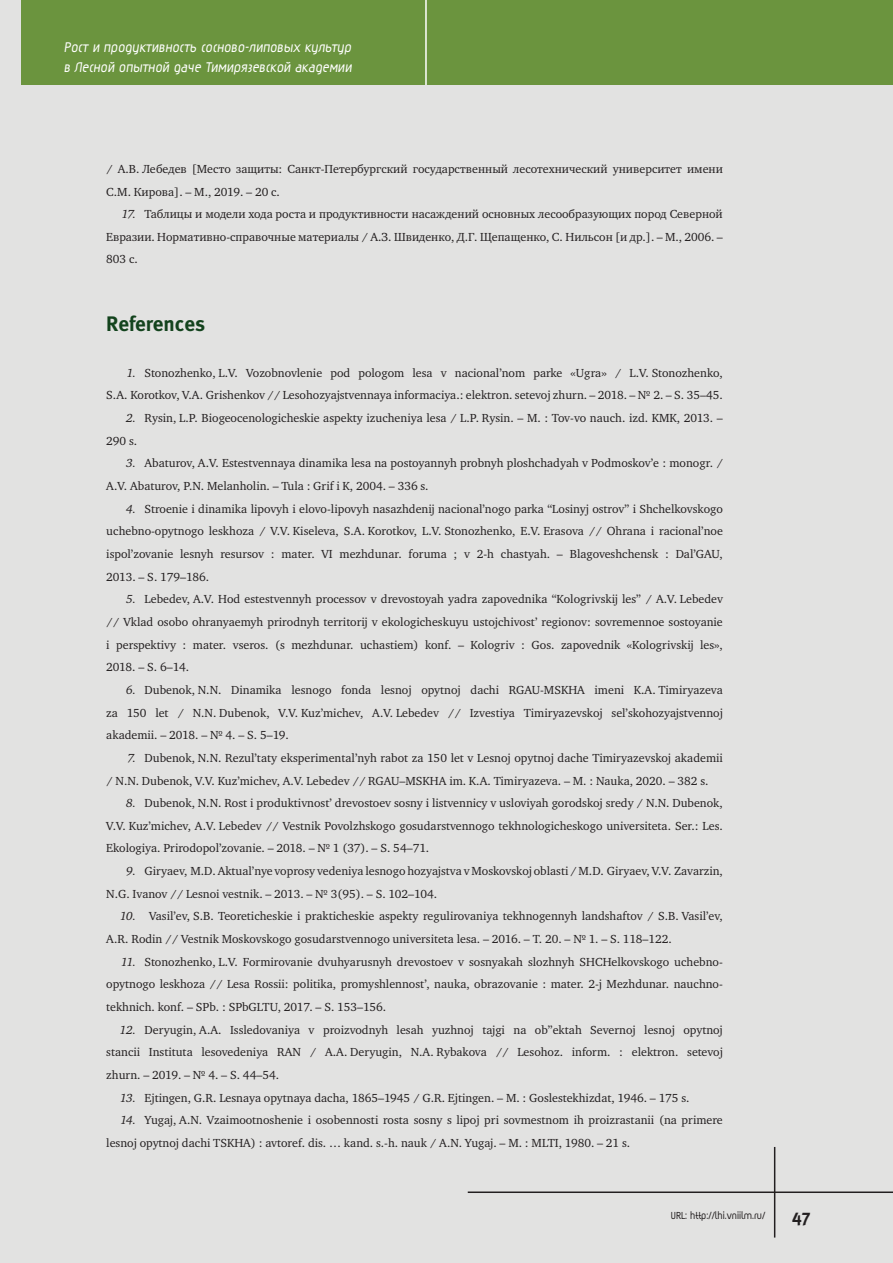
<style>
.page{position:relative;width:893px;height:1263px;background:#e2e2e1}
.page>*{position:absolute;margin:0;border:0;box-sizing:border-box;transform-origin:0 0}
.Zag_2{font:21px "Meta Bold LFC";color:#13431d}
.t1{font:18px "Meta Bold C";color:#231f20}
.t2{font:700 16.5px/19.8px "Magic C";color:#fff}
.t3{font:12px/22.6px "Charter C";color:#231f20}
.t4{font:700 12px "Magic C";color:#231f20}
.s1{font-style:italic}
</style>
<div class="page">
<div style="left:21px;top:0;width:872px;height:85px;background:#6b943e"></div>
<hr style="left:425px;top:0;width:2px;height:85px;background:#fff">
<hr style="left:468px;top:1191px;width:425px;height:2px;background:#231f20">
<hr style="left:774px;top:1147px;width:1px;height:90px;background:#231f20">
<h3 class="t2" style="left:64px;top:39px;width:292px">Рост и продуктивность сосново-липовых культур в Лесной опытной даче Тимирязевской академии</h3>
<p class="t3" style="left:106px;top:158px;width:618px">/ А.В. Лебедев [Место защиты: Санкт-Петербургский государственный лесотехнический университет имени<br>С.М. Кирова]. – М., 2019. – 20 с.</p>
<p class="t3" style="left:106px;top:203px;width:618px;text-align:justify;text-indent:15px"><span class="s1">17.</span> Таблицы и модели хода роста и продуктивности насаждений основных лесообразующих пород Северной Евразии. Нормативно-справочные материалы / А.З. Швиденко, Д.Г. Щепащенко, С. Нильсон [и др.]. – М., 2006. – 803 с.</p>
<p class="Zag_2" style="left:106px;top:312px;width:100px">Referenсеs</p>
<p class="t3" style="left:106px;top:361px;width:618px;text-align:right"><span class="s1">1.</span> Stonozhenko, L.V. Vozobnovlenie pod pologom lesa v nacional’nom parke «Ugra» / L.V. Stonozhenko,<br>S.A. Korotkov, V.A. Grishenkov // Lesohozyajstvennaya informaciya.: elektron. setevoj zhurn. – 2018. – № 2. – S. 35–45.</p>
<p class="t3" style="left:106px;top:407px;width:618px;text-indent:20px"><span class="s1">2.</span> Rysin, L.P. Biogeocenologicheskie aspekty izucheniya lesa / L.P. Rysin. – M. : Tov-vo nauch. izd. KMK, 2013. –<br>290 s.</p>
<p class="t3" style="left:106px;top:452px;width:618px;text-indent:20px"><span class="s1">3.</span> Abaturov, A.V. Estestvennaya dinamika lesa na postoyannyh probnyh ploshchadyah v Podmoskov’e : monogr. /<br>A.V. Abaturov, P.N. Melanholin. – Tula : Grif i K, 2004. – 336 s.</p>
<p class="t3" style="left:106px;top:497px;width:618px;text-align:justify;text-indent:20px"><span class="s1">4.</span> Stroenie i dinamika lipovyh i elovo-lipovyh nasazhdenij nacional’nogo parka “Losinyj ostrov” i Shchelkovskogo uchebno-opytnogo leskhoza / V.V. Kiseleva, S.A. Korotkov, L.V. Stonozhenko, E.V. Erasova // Ohrana i racional’noe ispol’zovanie lesnyh resursov : mater. VI mezhdunar. foruma ; v 2-h chastyah. – Blagoveshchensk : Dal’GAU, 2013. – S. 179–186.</p>
<p class="t3" style="left:106px;top:588px;width:618px;text-align:justify;text-indent:20px"><span class="s1">5.</span> Lebedev, A.V. Hod estestvennyh processov v drevostoyah yadra zapovednika “Kologrivskij les” / A.V. Lebedev // Vklad osobo ohranyaemyh prirodnyh territorij v ekologicheskuyu ustojchivost’ regionov: sovremennoe sostoyanie i perspektivy : mater. vseros. (s mezhdunar. uchastiem) konf. – Kologriv : Gos. zapovednik «Kologrivskij les», 2018. – S. 6–14.</p>
<p class="t3" style="left:106px;top:679px;width:618px;text-align:justify;text-indent:20px"><span class="s1">6.</span> Dubenok, N.N. Dinamika lesnogo fonda lesnoj opytnoj dachi RGAU-MSKHA imeni K.A. Timiryazeva za 150 let / N.N. Dubenok, V.V. Kuz’michev, A.V. Lebedev // Izvestiya Timiryazevskoj sel’skohozyajstvennoj akademii. – 2018. – № 4. – S. 5–19.</p>
<p class="t3" style="left:106px;top:746px;width:618px;text-indent:21px"><span class="s1">7.</span> Dubenok, N.N. Rezul’taty eksperimental’nyh rabot za 150 let v Lesnoj opytnoj dachе Timiryazevskoj akademii / N.N. Dubenok, V.V. Kuz’michev, A.V. Lebedev // RGAU–MSKHA im. K.A. Timiryazeva. – M. : Nauka, 2020. – 382 s.</p>
<p class="t3" style="left:106px;top:792px;width:618px;text-align:justify;text-indent:20px"><span class="s1">8.</span> Dubenok, N.N. Rost i produktivnost’ drevostoev sosny i listvennicy v usloviyah gorodskoj sredy / N.N. Dubenok, V.V. Kuz’michev, A.V. Lebedev // Vestnik Povolzhskogo gosudarstvennogo tekhnologicheskogo universiteta. Ser.: Les.<br>Ekologiya. Prirodopol’zovanie. – 2018. – № 1 (37). – S. 54–71.</p>
<p class="t3" style="left:106px;top:860px;width:618px;text-indent:20px"><span class="s1">9.</span> Giryaev, M.D.Aktual’nye voprosy vedeniya lesnogo hozyajstva v Moskovskoj oblasti / M.D. Giryaev,V.V. Zavarzin,<br>N.G. Ivanov // Lesnoi vestnik. – 2013. – № 3(95). – S. 102–104.</p>
<p class="t3" style="left:106px;top:905px;width:618px;text-indent:14px"><span class="s1">10.</span> Vasil’ev, S.B. Teoreticheskie i prakticheskie aspekty regulirovaniya tekhnogennyh landshaftov / S.B. Vasil’ev,<br>A.R. Rodin // Vestnik Moskovskogo gosudarstvennogo universiteta lesa. – 2016. – T. 20. – № 1. – S. 118–122.</p>
<p class="t3" style="left:106px;top:950px;width:618px;text-align:justify;text-indent:15px"><span class="s1">11.</span> Stonozhenko, L.V. Formirovanie dvuhyarusnyh drevostoev v sosnyakah slozhnyh SHCHelkovskogo uchebno&shy;opytnogo leskhoza // Lesa Rossii: politika, promyshlennost’, nauka, obrazovanie : mater. 2-j Mezhdunar. nauchno&shy;tekhnich. konf. – SPb. : SPbGLTU, 2017. – S. 153–156.</p>
<p class="t3" style="left:106px;top:1018px;width:618px;text-align:justify;text-indent:14px"><span class="s1">12.</span> Deryugin, A.A. Issledovaniya v proizvodnyh lesah yuzhnoj tajgi na ob”ektah Severnoj lesnoj opytnoj stancii Instituta lesovedeniya RAN / A.A. Deryugin, N.A. Rybakova // Lesohoz. inform. : elektron. setevoj zhurn. – 2019. – № 4. – S. 44–54.</p>
<p class="t3" style="left:120px;top:1086px;width:571px"><span class="s1">13.</span> Ejtingen, G.R. Lesnaya opytnaya dacha, 1865–1945 / G.R. Ejtingen. – M. : Goslestekhizdat, 1946. – 175 s.</p>
<p class="t3" style="left:106px;top:1109px;width:618px;text-indent:14px"><span class="s1">14.</span> Yugaj, A.N. Vzaimootnoshenie i osobennosti rosta sosny s lipoj pri sovmestnom ih proizrastanii (na primere lesnoj opytnoj dachi TSKHA) : avtoref. dis. … kand. s.-h. nauk / A.N. Yugaj. – M. : MLTI, 1980. – 21 s.</p>
<p class="t4" style="left:671px;top:1210px;width:96px">URL: http://lhi.vniilm.ru/</p>
<h2 class="t1" style="left:792px;top:1205px;width:20px">47</h2>
</div>
